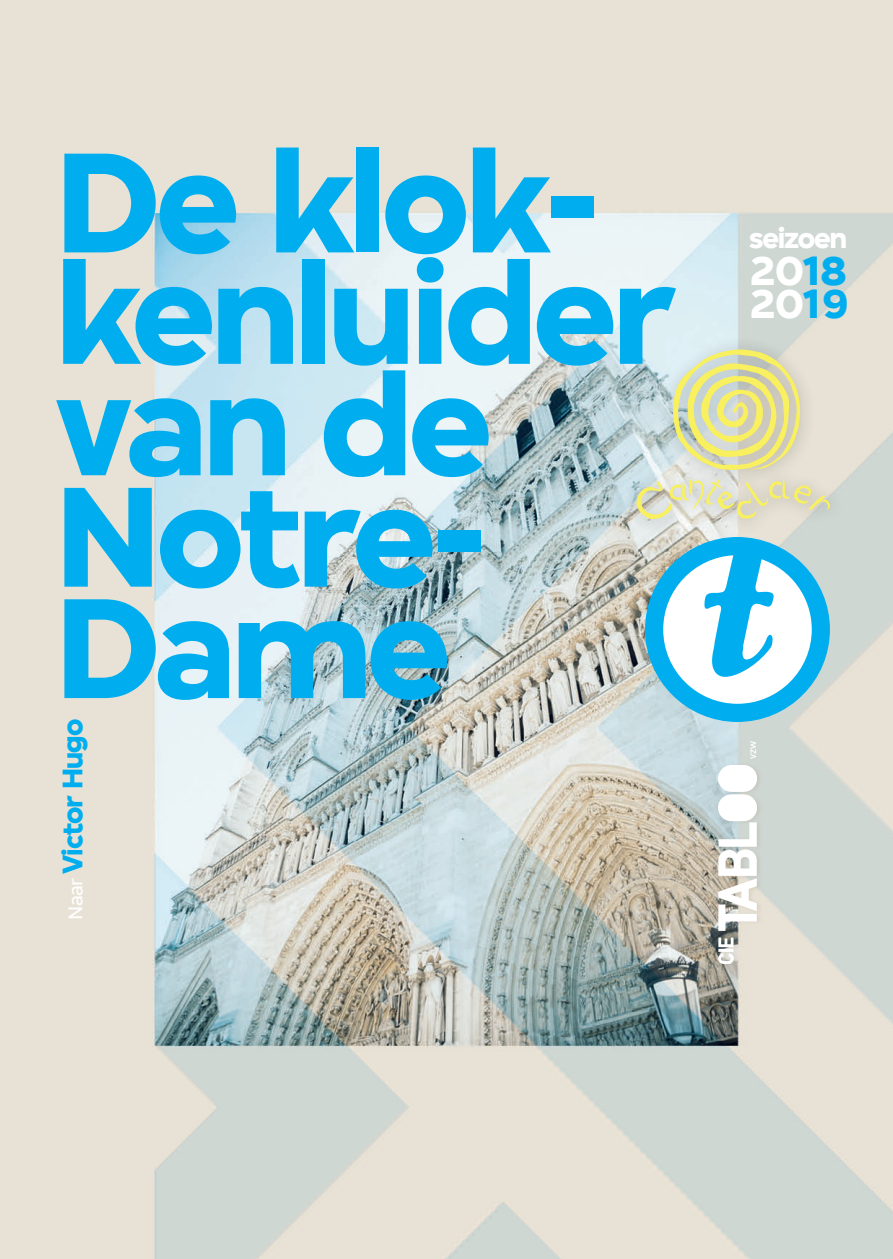
<style>
.page{position:relative;width:893px;height:1259px;background:#fff}
.page>*{position:absolute;margin:0;border:0;box-sizing:border-box;transform-origin:0 0}
.t1{font:700 151.8px/111.3px "Simplistic Sans";letter-spacing:-.03em;color:#00aeef}
.t2{font:700 43.5px/33.3px "Simplistic Sans";letter-spacing:-.04em;color:#fff}
.t3{font:700 30.3px "Simplistic Sans";letter-spacing:-.04em;color:#fff}
.t4{font:700 30px "Simplistic Sans";letter-spacing:-.03em;color:#00aeef}
.t5{font:500 11.1px "DIN Pro";color:#fff}
.s1{font-weight:400;font-size:21px;color:#fff}
.s2{color:#00aeef}
</style>
<div class="page">
<img style="left:0;top:0;width:893px;height:1259px">
<svg style="left:645px;top:537px;width:185px;height:185px"></svg>
<div style="left:718px;top:762px;width:45px;height:204px;background:#a48b70;opacity:.2"></div>
<img style="left:719px;top:766px;width:37px;height:197px">
<div style="left:624px;top:336px;width:221px;height:199px;background:#231f20;opacity:.3"></div>
<svg style="left:673px;top:349px;width:127px;height:121px;background:#dddda5"></svg>
<svg style="left:636px;top:479px;width:194px;height:40px;background:#dfddbe"></svg>
<p class="t1" style="left:55px;top:144px;width:621px">De klok&shy;kenluider van de<br>Notre-<br>Dame</p>
<p class="t4" style="left:55px;top:920px;width:203px;rotate:-90deg"><span class="s1">Naar</span> Victor Hugo</p>
<p class="t3" style="left:749px;top:220px;width:100px">seizoen</p>
<p class="t2" style="left:749px;top:253px;width:102px">20<span class="s2">18<br></span>20<span class="s2">19</span></p>
<p class="t5" style="left:745px;top:759px;width:20px;rotate:-90deg">vzw</p>
</div>
